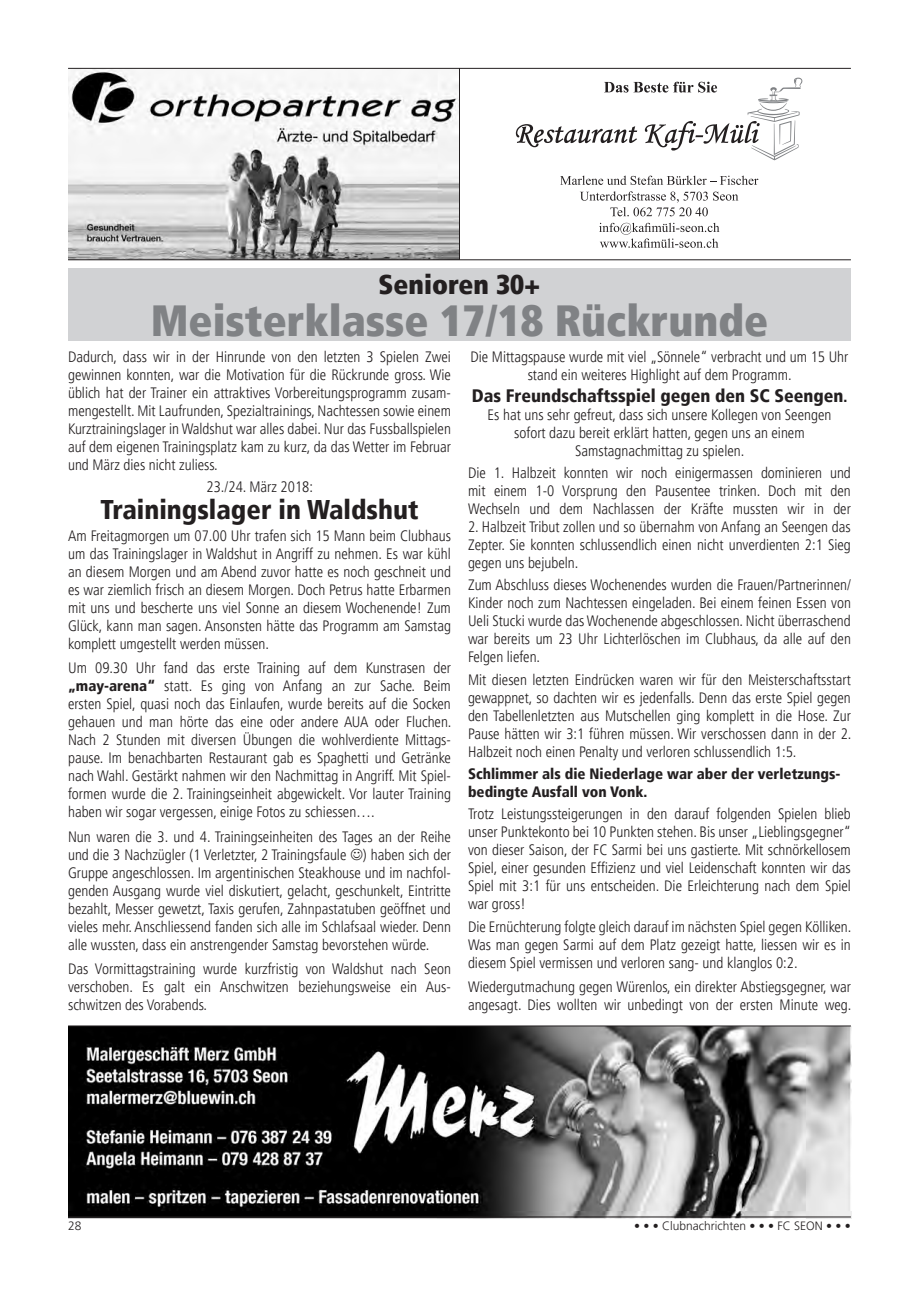
<style>
.page{position:relative;width:919px;height:1289px;background:#fff}
.page>*{position:absolute;margin:0;border:0;box-sizing:border-box;transform-origin:0 0}
.t1{font:900 condensed 43.5px "Frutiger";color:#808285}
.t2{font:900 condensed 27px "Frutiger";color:#231f20}
.t3{font:900 condensed 27px "Frutiger";color:#231f20}
.t4{font:900 condensed 18px "Frutiger";color:#231f20}
.t5{font:300 condensed 15px/18px "Frutiger";color:#231f20;text-align:justify}
.t6{font:900 condensed 15px/18px "Frutiger";color:#231f20}
.t7{font:300 12px "Frutiger";color:#231f20}
.s1{font-weight:900}
.s2{font-size:15px}
</style>
<div class="page">
<div style="left:68px;top:268px;width:782px;height:72px;background:#d1d2d4"></div>
<img style="left:68px;top:1026px;width:783px;height:192px">
<svg style="left:560px;top:176px;width:198px;height:9px"></svg>
<svg style="left:713px;top:191px;width:25px;height:10px"></svg>
<svg style="left:580px;top:191px;width:127px;height:25px"></svg>
<svg style="left:599px;top:223px;width:120px;height:25px"></svg>
<svg style="left:516px;top:78px;width:286px;height:82px"></svg>
<img style="left:68px;top:69px;width:391px;height:190px">
<hr style="left:68px;top:68px;width:782px;height:1px;background:#231f20">
<hr style="left:68px;top:259px;width:782px;height:1px;background:#231f20">
<hr style="left:68px;top:1025px;width:782px;height:1px;background:#231f20">
<hr style="left:68px;top:1216px;width:782px;height:1px;background:#231f20">
<hr style="left:459px;top:68px;width:1px;height:191px;background:#231f20">
<h2 class="t3" style="left:378px;top:268px;width:163px">Senioren 30+</h2>
<h1 class="t1" style="left:151px;top:294px;width:619px">Meisterklasse 17/18 Rückrunde</h1>
<p class="t5" style="left:68px;top:348px;width:384px">Dadurch, dass wir in der Hinrunde von den letzten 3 Spielen Zwei gewinnen konnten, war die Motivation für die Rückrunde gross. Wie üblich hat der Trainer ein attraktives Vorbereitungsprogramm zusam&shy;mengestellt. Mit Laufrunden, Spezialtrainings, Nachtessen sowie einem Kurztrainingslager in Waldshut war alles dabei. Nur das Fussballspielen auf dem eigenen Trainingsplatz kam zu kurz, da das Wetter im Februar und März dies nicht zuliess.</p>
<p class="t5" style="left:206px;top:477px;width:108px">23./24. März 2018:</p>
<h2 class="t2" style="left:100px;top:493px;width:320px">Trainingslager in Waldshut</h2>
<p class="t5" style="left:68px;top:527px;width:384px">Am Freitagmorgen um 07.00 Uhr trafen sich 15 Mann beim Clubhaus um das Trainingslager in Waldshut in Angriff zu nehmen. Es war kühl an diesem Morgen und am Abend zuvor hatte es noch geschneit und es war ziemlich frisch an diesem Morgen. Doch Petrus hatte Erbarmen mit uns und bescherte uns viel Sonne an diesem Wochenende! Zum Glück, kann man sagen. Ansonsten hätte das Programm am Samstag komplett umgestellt werden müssen.</p>
<p class="t5" style="left:68px;top:659px;width:385px">Um 09.30 Uhr fand das erste Training auf dem Kunstrasen der <span class="s1">„may-arena“</span> statt. Es ging von Anfang an zur Sache. Beim ersten Spiel, quasi noch das Einlaufen, wurde bereits auf die Socken gehauen und man hörte das eine oder andere AUA oder Fluchen.<br>Nach 2 Stunden mit diversen Übungen die wohlverdiente Mittags&shy;pause. Im benachbarten Restaurant gab es Spaghetti und Getränke nach Wahl. Gestärkt nahmen wir den Nachmittag in Angriff. Mit Spiel&shy;formen wurde die 2. Trainingseinheit abgewickelt. Vor lauter Training haben wir sogar vergessen, einige Fotos zu schiessen….</p>
<p class="t5" style="left:68px;top:827px;width:384px">Nun waren die 3. und 4. Trainingseinheiten des Tages an der Reihe und die 3 Nachzügler (1 Verletzter, 2 Trainingsfaule ) haben sich der Gruppe angeschlossen. Im argentinischen Steakhouse und im nachfol&shy;genden Ausgang wurde viel diskutiert, gelacht, geschunkelt, Eintritte bezahlt, Messer gewetzt, Taxis gerufen, Zahnpastatuben geöffnet und vieles mehr. Anschliessend fanden sich alle im Schlafsaal wieder. Denn alle wussten, dass ein anstrengender Samstag bevorstehen würde.</p>
<p class="t5" style="left:68px;top:960px;width:384px">Das Vormittagstraining wurde kurzfristig von Waldshut nach Seon verschoben. Es galt ein Anschwitzen beziehungsweise ein Aus&shy;schwitzen des Vorabends.</p>
<p class="t5" style="left:470px;top:348px;width:379px;text-align:center">Die Mittagspause wurde mit viel „Sönnele“ verbracht und um 15 Uhr stand ein weiteres Highlight auf dem Programm.</p>
<p class="t4" style="left:472px;top:385px;width:377px">Das Freundschaftsspiel gegen den SC Seengen<span class="s2">.</span></p>
<p class="t5" style="left:487px;top:406px;width:345px;text-align:center">Es hat uns sehr gefreut, dass sich unsere Kollegen von Seengen sofort dazu bereit erklärt hatten, gegen uns an einem<br>Samstagnachmittag zu spielen.</p>
<p class="t5" style="left:468px;top:464px;width:384px">Die 1. Halbzeit konnten wir noch einigermassen dominieren und mit einem 1-0 Vorsprung den Pausentee trinken. Doch mit den Wechseln und dem Nachlassen der Kräfte mussten wir in der</p>
<p class="t5" style="left:468px;top:518px;width:384px">2. Halbzeit Tribut zollen und so übernahm von Anfang an Seengen das Zepter. Sie konnten schlussendlich einen nicht unverdienten 2:1 Sieg gegen uns bejubeln.</p>
<p class="t5" style="left:468px;top:576px;width:384px">Zum Abschluss dieses Wochenendes wurden die Frauen/Partnerinnen/ Kinder noch zum Nachtessen eingeladen. Bei einem feinen Essen von Ueli Stucki wurde das Wochenende abgeschlossen. Nicht überraschend war bereits um 23 Uhr Lichterlöschen im Clubhaus, da alle auf den Felgen liefen.</p>
<p class="t5" style="left:468px;top:670px;width:385px">Mit diesen letzten Eindrücken waren wir für den Meisterschaftsstart gewappnet, so dachten wir es jedenfalls. Denn das erste Spiel gegen den Tabellenletzten aus Mutschellen ging komplett in die Hose. Zur Pause hätten wir 3:1 führen müssen. Wir verschossen dann in der 2.<br>Halbzeit noch einen Penalty und verloren schlussendlich 1:5.</p>
<p class="t6" style="left:468px;top:764px;width:374px">Schlimmer als die Niederlage war aber der verletzungs&shy;bedingte Ausfall von Vonk.</p>
<p class="t5" style="left:468px;top:805px;width:384px">Trotz Leistungssteigerungen in den darauf folgenden Spielen blieb unser Punktekonto bei 10 Punkten stehen. Bis unser „Lieblingsgegner“ von dieser Saison, der FC Sarmi bei uns gastierte. Mit schnörkellosem Spiel, einer gesunden Effizienz und viel Leidenschaft konnten wir das Spiel mit 3:1 für uns entscheiden. Die Erleichterung nach dem Spiel war gross!</p>
<p class="t5" style="left:468px;top:917px;width:385px">Die Ernüchterung folgte gleich darauf im nächsten Spiel gegen Kölliken.<br>Was man gegen Sarmi auf dem Platz gezeigt hatte, liessen wir es in diesem Spiel vermissen und verloren sang- und klanglos 0:2.</p>
<p class="t5" style="left:468px;top:978px;width:385px">Wiedergutmachung gegen Würenlos, ein direkter Abstiegsgegner, war angesagt. Dies wollten wir unbedingt von der ersten Minute weg.</p>
<p class="t7" style="left:68px;top:1219px;width:15px">28</p>
<p class="t7" style="left:634px;top:1219px;width:218px">• • • Clubnachrichten • • • FC SEON • • •</p>
</div>
